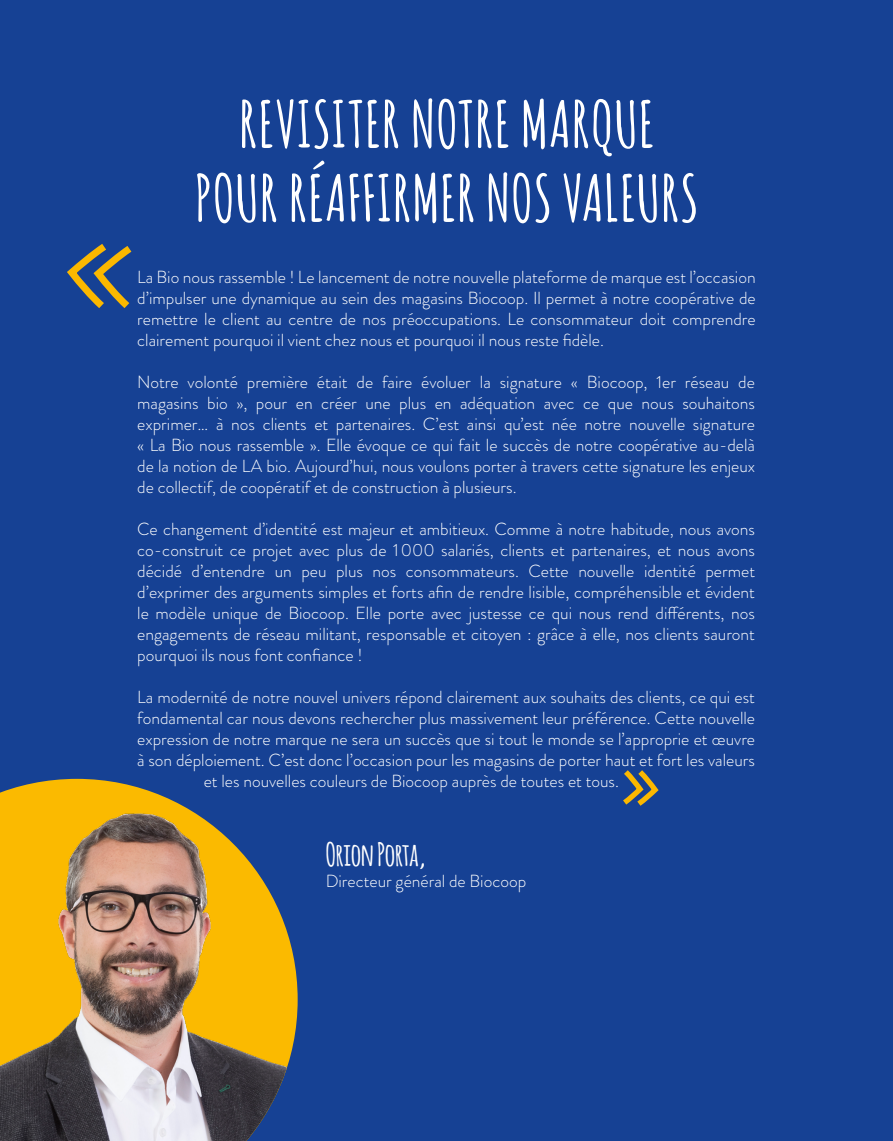
<style>
.page{position:relative;width:893px;height:1141px;background:#164194}
.page>*{position:absolute;margin:0;border:0;box-sizing:border-box;transform-origin:0 0}
.t1{font:700 63.35px/74px "Amatic";letter-spacing:.04em;color:#fff;text-align:center}
.t2{font:700 31.5px "Amatic";color:#fff}
.t3{font:300 17.5px/21px "Brandon Grotesque";color:#fff;text-align:justify}
</style>
<div class="page">
<svg style="left:0;top:779px;width:298px;height:278px"></svg>
<img style="left:0;top:804px;width:290px;height:337px">
<svg style="left:67px;top:244px;width:65px;height:64px"></svg>
<svg style="left:623px;top:770px;width:36px;height:36px"></svg>
<h1 class="t1" style="left:196px;top:85px;width:503px">REVISITER NOTRE MARQUE<br>POUR RÉAFFIRMER NOS VALEURS</h1>
<p class="t3" style="left:137px;top:266px;width:620px">La Bio nous rassemble ! Le lancement de notre nouvelle plateforme de marque est l’occasion d’impulser une dynamique au sein des magasins Biocoop. Il permet à notre coopérative de remettre le client au centre de nos préoccupations. Le consommateur doit comprendre clairement pourquoi il vient chez nous et pourquoi il nous reste fidèle.</p>
<p class="t3" style="left:137px;top:371px;width:619px">Notre volonté première était de faire évoluer la signature « Biocoop, 1er réseau de magasins bio », pour en créer une plus en adéquation avec ce que nous souhaitons exprimer… à nos clients et partenaires. C’est ainsi qu’est née notre nouvelle signature « La Bio nous rassemble ». Elle évoque ce qui fait le succès de notre coopérative au-delà de la notion de LA bio. Aujourd’hui, nous voulons porter à travers cette signature les enjeux de collectif, de coopératif et de construction à plusieurs.</p>
<p class="t3" style="left:137px;top:518px;width:619px">Ce changement d’identité est majeur et ambitieux. Comme à notre habitude, nous avons co-construit ce projet avec plus de 1000 salariés, clients et partenaires, et nous avons décidé d’entendre un peu plus nos consommateurs. Cette nouvelle identité permet d’exprimer des arguments simples et forts afin de rendre lisible, compréhensible et évident le modèle unique de Biocoop. Elle porte avec justesse ce qui nous rend différents, nos engagements de réseau militant, responsable et citoyen : grâce à elle, nos clients sauront pourquoi ils nous font confiance !</p>
<p class="t3" style="left:137px;top:686px;width:619px">La modernité de notre nouvel univers répond clairement aux souhaits des clients, ce qui est</p>
<p class="t3" style="left:137px;top:707px;width:619px">fondamental car nous devons rechercher plus massivement leur préférence. Cette nouvelle</p>
<p class="t3" style="left:137px;top:728px;width:619px">expression de notre marque ne sera un succès que si tout le monde se l’approprie et œuvre</p>
<p class="t3" style="left:137px;top:749px;width:619px">à son déploiement. C’est donc l’occasion pour les magasins de porter haut et fort les valeurs</p>
<p class="t3" style="left:204px;top:770px;width:417px">et les nouvelles couleurs de Biocoop auprès de toutes et tous.</p>
<h2 class="t2" style="left:326px;top:832px;width:101px">Orion Porta,</h2>
<p class="t3" style="left:326px;top:871px;width:202px">Directeur général de Biocoop</p>
</div>
